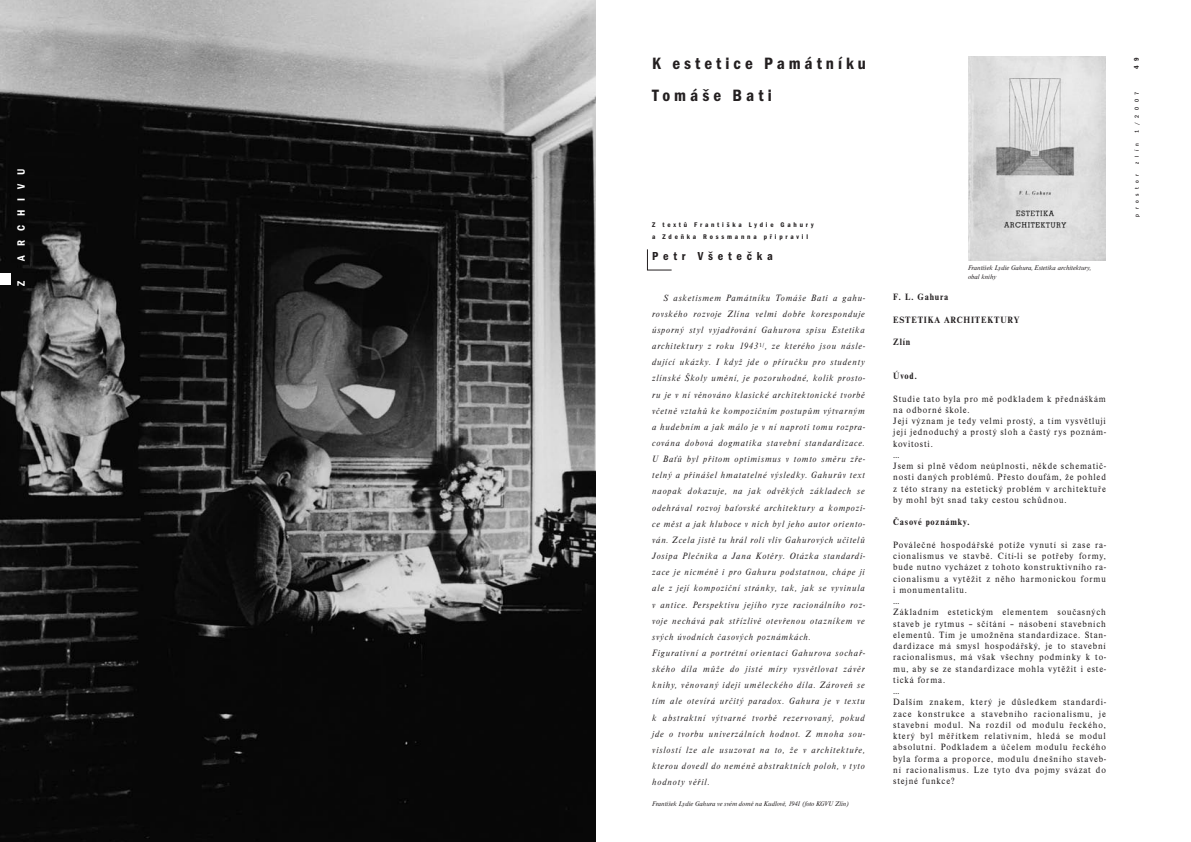
<style>
.page{position:relative;width:1191px;height:842px;background:#fff}
.page>*{position:absolute;margin:0;border:0;box-sizing:border-box;transform-origin:0 0}
.t1{font:600 condensed 17px/32px "Franklin Got Itc TEE";letter-spacing:.235em;color:#231f20}
.t2{font:600 condensed 12px "Franklin Got Itc TEE";letter-spacing:.4em;color:#231f20}
.t3{font:600 condensed 11px "Franklin Got Itc TEE";letter-spacing:.815em;color:#fff}
.t4{font:italic 9.5px/16.2px "Nimbus Rom DEE";letter-spacing:.09em;color:#231f20;scale:.95 1}
.t5{font:9.5px/11.2px "Nimbus Rom DEE";letter-spacing:.09em;color:#231f20;scale:.95 1}
.t6{font:700 9.5px "Nimbus Rom DEE";letter-spacing:.09em;color:#231f20;scale:.95 1}
.t7{font:italic 7px/8.4px "Nimbus Rom DEE";color:#231f20}
.t8{font:600 condensed 7px/12px "Franklin Got Itc TEE";letter-spacing:.4em;color:#231f20}
.t9{font:500 condensed 6px "Franklin Got Itc TEE";letter-spacing:.75em;color:#231f20}
</style>
<div class="page">
<img style="left:0;top:0;width:595px;height:842px">
<svg style="left:647px;top:249px;width:25px;height:22px"></svg>
<div style="left:0;top:274px;width:11px;height:11px;background:#fff"></div>
<img style="left:968px;top:57px;width:138px;height:204px">
<p class="t3" style="left:15px;top:261px;width:94px;rotate:-90deg">ARCHIVU</p>
<p class="t3" style="left:15px;top:286px;width:7px;rotate:-90deg">Z</p>
<h1 class="t1" style="left:652px;top:48px;width:215px">K estetice Památníku<br>Tomáše Bati</h1>
<p class="t8" style="left:652px;top:219px;width:163px">Z textů Františka Lydie Gahury a Zdeňka Rossmanna připravil</p>
<p class="t2" style="left:652px;top:249px;width:122px">Petr Všetečka</p>
<p class="t7" style="left:968px;top:264px;width:125px">František Lydie Gahura, Estetika architektury, obal knihy</p>
<p class="t4" style="left:652px;top:290px;width:225px;text-indent:11px">S asketismem Památníku Tomáše Bati a gahu&shy;rovského rozvoje Zlína velmi dobře koresponduje úsporný styl vyjadřování Gahurova spisu Estetika architektury z roku 1943<sup>1/</sup>, ze kterého jsou násle&shy;dující ukázky. I když jde o příručku pro studenty zlínské Školy umění, je pozoruhodné, kolik prosto&shy;ru je v ní věnováno klasické architektonické tvorbě včetně vztahů ke kompozičním postupům výtvarným a hudebním a jak málo je v ní naproti tomu rozpra&shy;cována dobová dogmatika stavební standardizace.<br>U Baťů byl přitom optimismus v tomto směru zře&shy;telný a přinášel hmatatelné výsledky. Gahurův text naopak dokazuje, na jak odvěkých základech se odehrával rozvoj baťovské architektury a kompozi&shy;ce měst a jak hluboce v nich byl jeho autor oriento&shy;ván. Zcela jistě tu hrál roli vliv Gahurových učitelů Josipa Plečnika a Jana Kotěry. Otázka standardi&shy;zace je nicméně i pro Gahuru podstatnou, chápe ji ale z její kompoziční stránky, tak, jak se vyvinula v antice. Perspektivu jejího ryze racionálního roz&shy;voje nechává pak střízlivě otevřenou otazníkem ve svých úvodních časových poznámkách.<br>Figurativní a portrétní orientaci Gahurova sochař&shy;ského díla může do jisté míry vysvětlovat závěr knihy, věnovaný ideji uměleckého díla. Zároveň se tím ale otevírá určitý paradox. Gahura je v textu k abstraktní výtvarné tvorbě rezervovaný, pokud jde o tvorbu univerzálních hodnot. Z mnoha sou&shy;vislostí lze ale usuzovat na to, že v architektuře, kterou dovedl do neméně abstraktních poloh, v tyto hodnoty věřil.</p>
<p class="t6" style="left:893px;top:292px;width:59px">F. L. Gahura</p>
<p class="t6" style="left:893px;top:314px;width:134px">ESTETIKA ARCHITEKTURY</p>
<p class="t6" style="left:893px;top:337px;width:19px">Zlín</p>
<p class="t6" style="left:893px;top:371px;width:27px">Úvod.</p>
<p class="t5" style="left:893px;top:393px;width:225px">Studie tato byla pro mě podkladem k přednáškám na odborné škole.<br>Její význam je tedy velmi prostý, a tím vysvětluji její jednoduchý a prostý sloh a častý rys poznám&shy;kovitosti.<br>…<br>Jsem si plně vědom neúplnosti, někde schematič&shy;nosti daných problémů. Přesto doufám, že pohled z této strany na estetický problém v architektuře by mohl být snad taky cestou schůdnou.</p>
<p class="t6" style="left:893px;top:517px;width:82px">Časové poznámky.</p>
<p class="t5" style="left:893px;top:539px;width:225px">Poválečné hospodářské potíže vynutí si zase ra&shy;cionalismus ve stavbě. Cítí-li se potřeby formy, bude nutno vycházet z tohoto konstruktivního ra&shy;cionalismu a vytěžit z něho harmonickou formu i monumentalitu.<br>…<br>Základním estetickým elementem současných staveb je rytmus – sčítání – násobení stavebních elementů. Tím je umožněna standardizace. Stan&shy;dardizace má smysl hospodářský, je to stavební racionalismus, má však všechny podmínky k to&shy;mu, aby se ze standardizace mohla vytěžit i este&shy;tická forma.<br>…<br>Dalším znakem, který je důsledkem standardi&shy;zace konstrukce a stavebního racionalismu, je stavební modul. Na rozdíl od modulu řeckého, který byl měřítkem relativním, hledá se modul absolutní. Podkladem a účelem modulu řeckého byla forma a proporce, modulu dnešního staveb&shy;ní racionalismus. Lze tyto dva pojmy svázat do stejné funkce?</p>
<p class="t7" style="left:652px;top:800px;width:198px">František Lydie Gahura ve svém domě na Kudlově, 1941 (foto KGVU Zlín)</p>
<p class="t8" style="left:1130px;top:69px;width:14px;rotate:-90deg">4 9</p>
<p class="t9" style="left:1133px;top:132px;width:42px;rotate:-90deg">1/2007</p>
<p class="t9" style="left:1133px;top:164px;width:22px;rotate:-90deg">zlín</p>
<p class="t9" style="left:1133px;top:217px;width:44px;rotate:-90deg">prostor</p>
</div>
